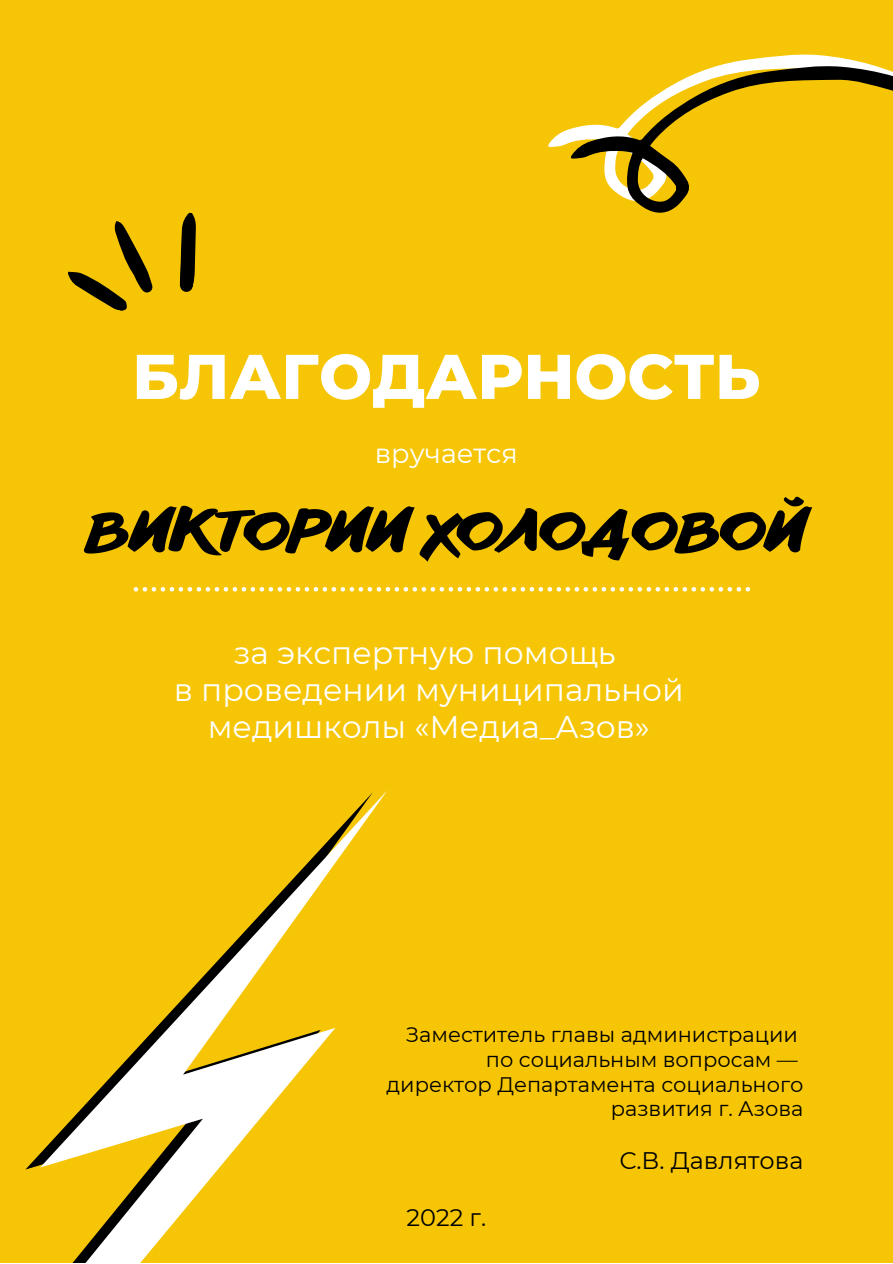
<style>
.page{position:relative;width:893px;height:1264px;background:#fff}
.page>*{position:absolute;margin:0;border:0;box-sizing:border-box;transform-origin:0 0}
.t1{font:800 63px "Montserrat";color:#fff}
.t2{font:900 52.5px "Another Shabby";color:#000}
.t3{font:31.5px/37px "Montserrat";color:#fff;text-align:center}
.t4{font:27px "Montserrat";color:#fff}
.t5{font:24px "Montserrat";color:#000}
.t6{font:21px/24.8px "Montserrat";color:#000;text-align:right}
</style>
<div class="page">
<div style="left:0;top:0;width:892px;height:1262px;background:#f6c606"></div>
<svg style="left:134px;top:587px;width:616px;height:4px"></svg>
<svg style="left:25px;top:791px;width:362px;height:471px"></svg>
<svg style="left:68px;top:212px;width:128px;height:99px"></svg>
<svg style="left:561px;top:54px;width:331px;height:159px"></svg>
<h1 class="t1" style="left:132px;top:338px;width:630px">БЛАГОДАРНОСТЬ</h1>
<p class="t4" style="left:375px;top:436px;width:144px">вручается</p>
<h2 class="t2" style="left:87px;top:505px;width:720px">ВИКТОРИИ ХОЛОДОВОЙ</h2>
<h3 class="t3" style="left:174px;top:633px;width:511px">за экспертную помощь<br>в проведении муниципальной медишколы «Медиа_Азов»</h3>
<p class="t6" style="left:386px;top:1022px;width:418px">Заместитель главы администрации по социальным вопросам — директор Департамента социального развития г. Азова</p>
<p class="t5" style="left:619px;top:1146px;width:185px">С.В. Давлятова</p>
<p class="t5" style="left:406px;top:1202px;width:81px">2022 г.</p>
</div>
